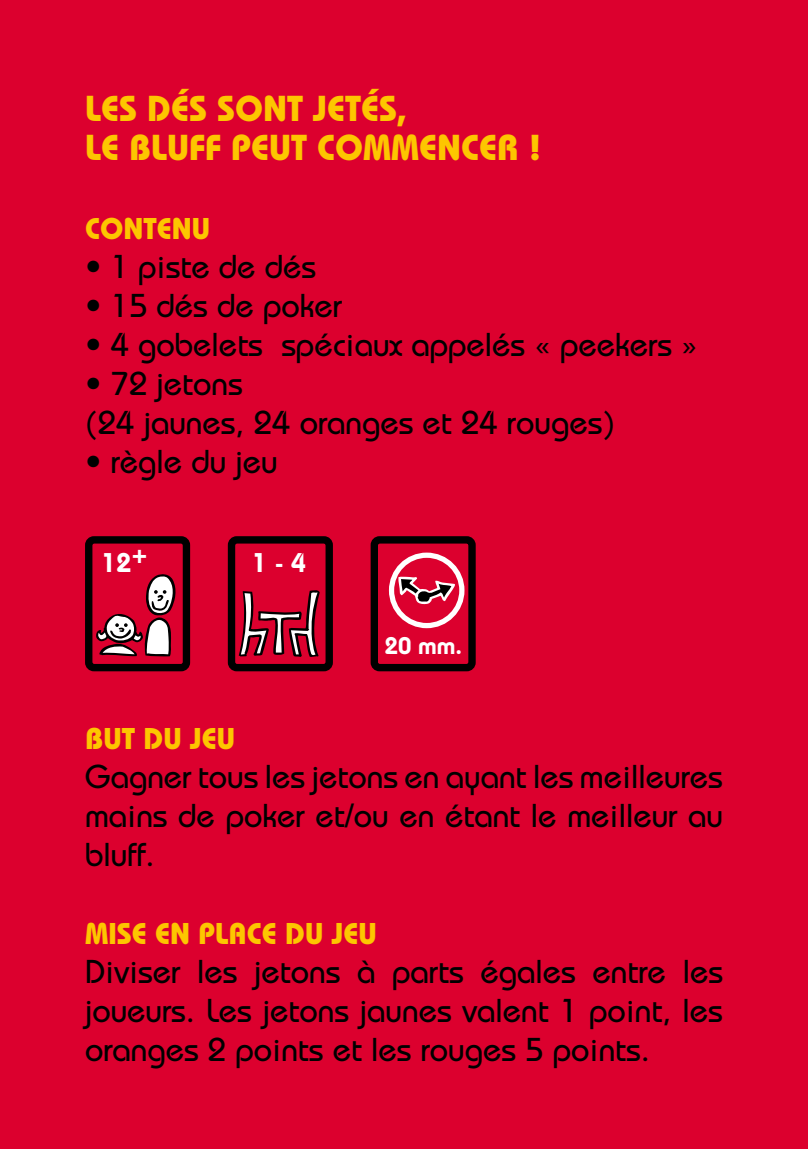
<style>
.page{position:relative;width:808px;height:1149px;background:#fff}
.page>*{position:absolute;margin:0;border:0;box-sizing:border-box;transform-origin:0 0}
.t1{font:700 36px/39px "Bauhaus";color:#fdc600}
.t2{font:500 33px/39px "Bauhaus";color:#000;text-align:justify}
.t3{font:700 30px "Bauhaus";color:#fdc600}
.t4{font:600 27px "Bauhaus";color:#fff}
.t5{font:600 24px "Bauhaus";color:#fff}
</style>
<div class="page">
<div style="left:0;top:0;width:808px;height:1148px;background:#dc002e"></div>
<svg style="left:85px;top:536px;width:391px;height:136px"></svg>
<p class="t1" style="left:85px;top:88px;width:457px">LES DÉS SONT JETÉS,<br>LE BLUFF PEUT COMMENCER !</p>
<p class="t3" style="left:85px;top:209px;width:127px">CONTENU</p>
<p class="t2" style="left:85px;top:246px;width:233px">• 1 piste de dés</p>
<p class="t2" style="left:85px;top:285px;width:258px">• 15 dés de poker</p>
<p class="t2" style="left:85px;top:324px;width:614px">• 4 gobelets spéciaux appelés « peekers »</p>
<p class="t2" style="left:85px;top:363px;width:532px">• 72 jetons<br>(24 jaunes, 24 oranges et 24 rouges)</p>
<p class="t2" style="left:85px;top:441px;width:194px">• règle du jeu</p>
<p class="t4" style="left:131px;top:537px;width:18px">+</p>
<p class="t4" style="left:101px;top:546px;width:32px">12</p>
<p class="t4" style="left:252px;top:546px;width:56px">1 - 4</p>
<p class="t5" style="left:385px;top:631px;width:79px">20 mm.</p>
<p class="t3" style="left:85px;top:719px;width:151px">BUT DU JEU</p>
<p class="t2" style="left:85px;top:756px;width:639px">Gagner tous les jetons en ayant les meilleures mains de poker et/ou en étant le meilleur au bluff.</p>
<p class="t3" style="left:85px;top:914px;width:293px">MISE EN PLACE DU JEU</p>
<p class="t2" style="left:85px;top:951px;width:639px">Diviser les jetons à parts égales entre les joueurs. Les jetons jaunes valent 1 point, les oranges 2 points et les rouges 5 points.</p>
</div>
